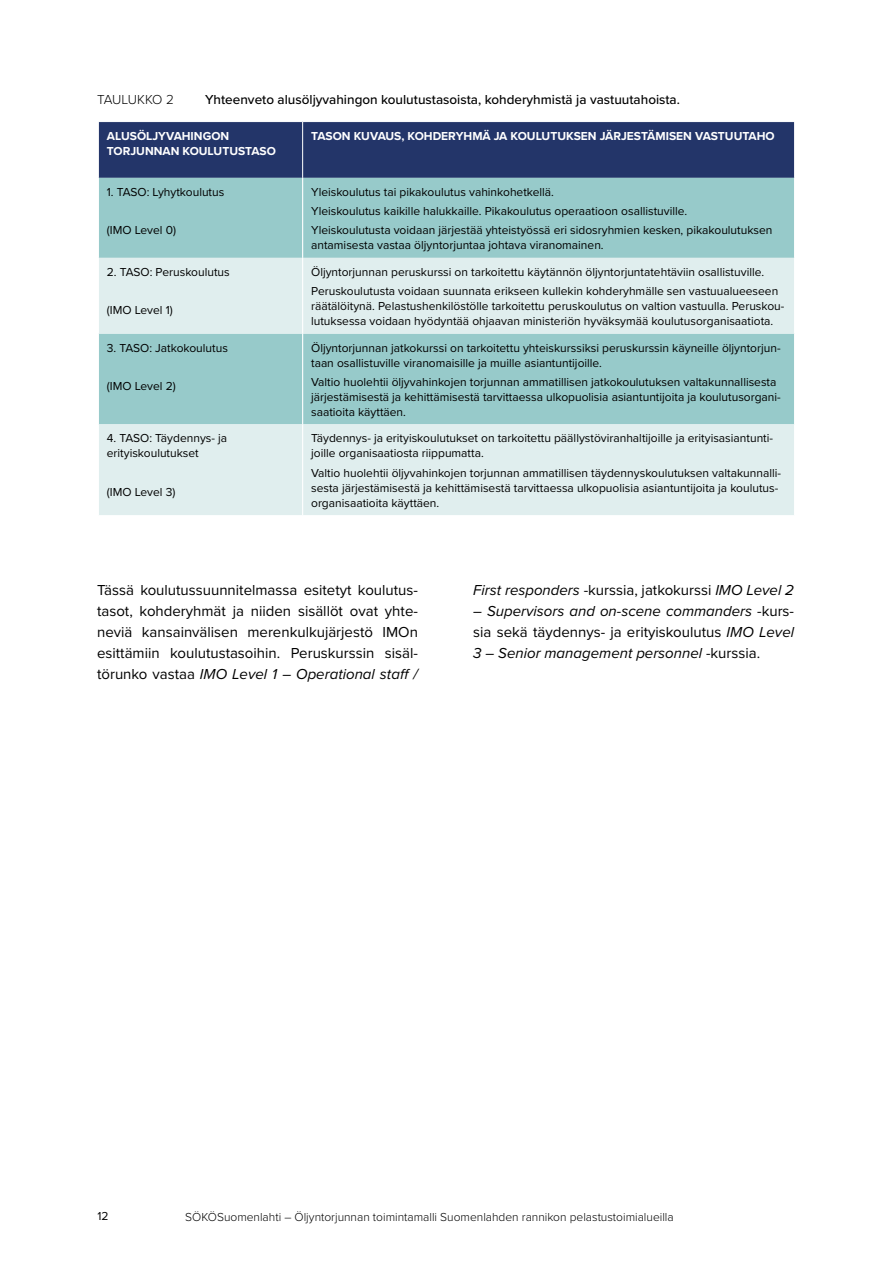
<style>
.page{position:relative;width:893px;height:1263px;background:#fff}
.page>*{position:absolute;margin:0;border:0;box-sizing:border-box;transform-origin:0 0}
.t1{font:15px/21px "Proxima Nova";color:#000;text-align:justify}
.t2{font:italic 15px/21px "Proxima Nova";color:#000;text-align:justify}
.t3{font:500 13.5px "Proxima Nova";color:#000}
.t4{font:300 13.5px "Proxima Nova";letter-spacing:-.025em;color:#000}
.t5{font:12px/15px "Proxima Nova";color:#000}
.t6{font:700 12px/15px "Proxima Nova";color:#fff}
.t7{font:300 12px "Proxima Nova";color:#000}
.s1{font-style:italic}
.s2{font-style:normal}
</style>
<div class="page">
<hr style="left:892px;top:89px;width:1px;height:44px;background:#233569">
<div style="left:99px;top:122px;width:695px;height:56px;background:#233569"></div>
<div style="left:99px;top:178px;width:695px;height:80px;background:#97caca"></div>
<svg style="left:99px;top:258px;width:695px;height:257px;background:#c6e1e1"></svg>
<hr style="left:302px;top:122px;width:1px;height:56px;background:#fff">
<hr style="left:302px;top:178px;width:1px;height:80px;background:#fff">
<hr style="left:302px;top:258px;width:1px;height:76px;background:#fff">
<hr style="left:302px;top:334px;width:1px;height:90px;background:#fff">
<hr style="left:302px;top:424px;width:1px;height:91px;background:#fff">
<p class="t4" style="left:97px;top:90px;width:78px">TAULUKKO 2</p>
<p class="t3" style="left:205px;top:90px;width:476px">Yhteenveto alusöljyvahingon koulutustasoista, kohderyhmistä ja vastuutahoista.</p>
<p class="t6" style="left:107px;top:128px;width:171px">ALUSÖLJYVAHINGON<br>TORJUNNAN KOULUTUSTASO</p>
<p class="t6" style="left:311px;top:128px;width:465px">TASON KUVAUS, KOHDERYHMÄ JA KOULUTUKSEN JÄRJESTÄMISEN VASTUUTAHO</p>
<p class="t5" style="left:107px;top:184px;width:119px">1. TASO: Lyhytkoulutus</p>
<p class="t5" style="left:107px;top:222px;width:71px">(IMO Level 0)</p>
<p class="t5" style="left:311px;top:182px;width:463px;line-height:19.2px">Yleiskoulutus tai pikakoulutus vahinkohetkellä.<br>Yleiskoulutus kaikille halukkaille. Pikakoulutus operaatioon osallistuville.<br>Yleiskoulutusta voidaan järjestää yhteistyössä eri sidosryhmien kesken, pikakoulutuksen</p>
<p class="t5" style="left:311px;top:237px;width:294px">antamisesta vastaa öljyntorjuntaa johtava viranomainen.</p>
<p class="t5" style="left:107px;top:264px;width:124px">2. TASO: Peruskoulutus</p>
<p class="t5" style="left:107px;top:302px;width:67px">(IMO Level 1)</p>
<p class="t5" style="left:107px;top:339px;width:123px">3. TASO: Jatkokoulutus</p>
<p class="t5" style="left:107px;top:378px;width:70px">(IMO Level 2)</p>
<p class="t5" style="left:107px;top:430px;width:122px">4. TASO: Täydennys- ja erityiskoulutukset</p>
<p class="t5" style="left:107px;top:484px;width:70px">(IMO Level 3)</p>
<p class="t5" style="left:311px;top:262px;width:469px;line-height:19.2px">Öljyntorjunnan peruskurssi on tarkoitettu käytännön öljyntorjuntatehtäviin osallistuville.<br>Peruskoulutusta voidaan suunnata erikseen kullekin kohderyhmälle sen vastuualueeseen</p>
<p class="t5" style="left:311px;top:298px;width:475px">räätälöitynä. Pelastushenkilöstölle tarkoitettu peruskoulutus on valtion vastuulla. Peruskou&shy;lutuksessa voidaan hyödyntää ohjaavan ministeriön hyväksymää koulutusorganisaatiota.</p>
<p class="t5" style="left:311px;top:339px;width:471px">Öljyntorjunnan jatkokurssi on tarkoitettu yhteiskurssiksi peruskurssin käyneille öljyntorjun&shy;taan osallistuville viranomaisille ja muille asiantuntijoille.</p>
<p class="t5" style="left:311px;top:374px;width:471px">Valtio huolehtii öljyvahinkojen torjunnan ammatillisen jatkokoulutuksen valtakunnallisesta järjestämisestä ja kehittämisestä tarvittaessa ulkopuolisia asiantuntijoita ja koulutusorgani&shy;saatioita käyttäen.</p>
<p class="t5" style="left:311px;top:430px;width:463px">Täydennys- ja erityiskoulutukset on tarkoitettu päällystöviranhaltijoille ja erityisasiantunti&shy;joille organisaatiosta riippumatta.</p>
<p class="t5" style="left:311px;top:464px;width:471px">Valtio huolehtii öljyvahinkojen torjunnan ammatillisen täydennyskoulutuksen valtakunnalli&shy;sesta järjestämisestä ja kehittämisestä tarvittaessa ulkopuolisia asiantuntijoita ja koulutus&shy;organisaatioita käyttäen.</p>
<p class="t1" style="left:97px;top:579px;width:322px">Tässä koulutussuunnitelmassa esitetyt koulutus&shy;tasot, kohderyhmät ja niiden sisällöt ovat yhte&shy;neviä kansainvälisen merenkulkujärjestö IMOn esittämiin koulutustasoihin. Peruskurssin sisäl&shy;törunko vastaa <span class="s1">IMO Level 1 – Operational staff /</span></p>
<p class="t2" style="left:473px;top:579px;width:322px">First responders <span class="s2">-kurssia, jatkokurssi</span> IMO Level 2</p>
<p class="t2" style="left:473px;top:600px;width:322px">– Supervisors and on-scene commanders <span class="s2">-kurs&shy;sia sekä täydennys- ja erityiskoulutus</span> IMO Level 3 – Senior management personnel <span class="s2">-kurssia.</span></p>
<p class="t5" style="left:97px;top:1208px;width:13px">12</p>
<p class="t7" style="left:185px;top:1208px;width:490px">SÖKÖSuomenlahti – Öljyntorjunnan toimintamalli Suomenlahden rannikon pelastustoimialueilla</p>
</div>
